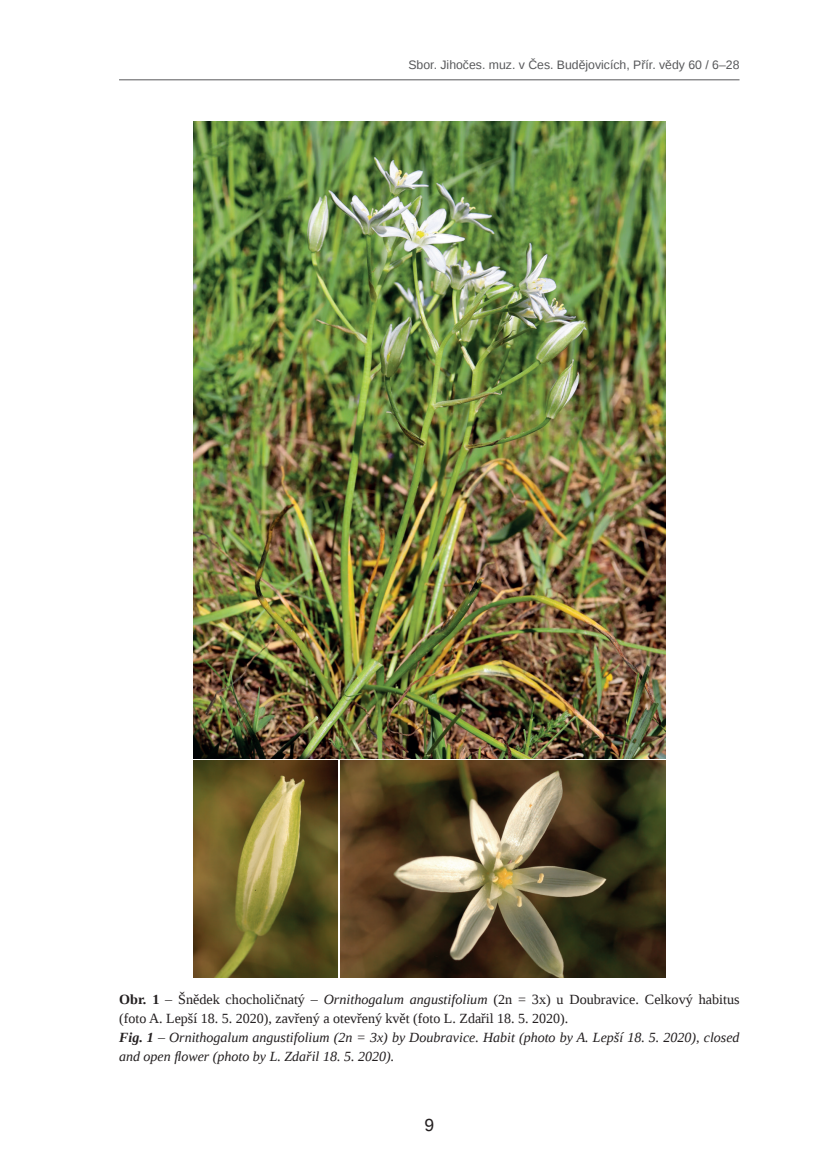
<style>
.page{position:relative;width:819px;height:1166px;background:#fff}
.page>*{position:absolute;margin:0;border:0;box-sizing:border-box;transform-origin:0 0}
.t1{font:17.5px "Liberation Sans";color:#231f20}
.t2{font:italic 14px/18.9px "Liberation Serif";color:#231f20}
.t3{font:12.25px "Liberation Sans";color:#57585a}
.s1{font-weight:700;font-style:normal}
.s2{font-style:normal}
.s3{font-weight:700}
</style>
<div class="page">
<hr style="left:119px;top:79px;width:620px;height:1px;background:#57585a">
<img style="left:193px;top:121px;width:472px;height:637px">
<img style="left:193px;top:761px;width:145px;height:217px">
<img style="left:340px;top:761px;width:325px;height:217px">
<p class="t3" style="left:408px;top:58px;width:332px">Sbor. Jihočes. muz. v Čes. Budějovicích, Přír. vědy 60 / 6–28</p>
<p class="t2" style="left:119px;top:990px;width:622px"><span class="s1">Obr. 1</span> <span class="s2">– Šnědek chocholičnatý –</span> Ornithogalum angustifolium <span class="s2">(2n = 3x) u Doubravice. Celkový habitus (foto A. Lepší 18. 5. 2020), zavřený a otevřený květ (foto L. Zdařil 18. 5. 2020).<br></span><span class="s3">Fig. 1</span> – Ornithogalum angustifolium (2n = 3x) by Doubravice. Habit (photo by A. Lepší 18. 5. 2020), closed and open flower (photo by L. Zdařil 18. 5. 2020).</p>
<p class="t1" style="left:424px;top:1115px;width:11px">9</p>
</div>
